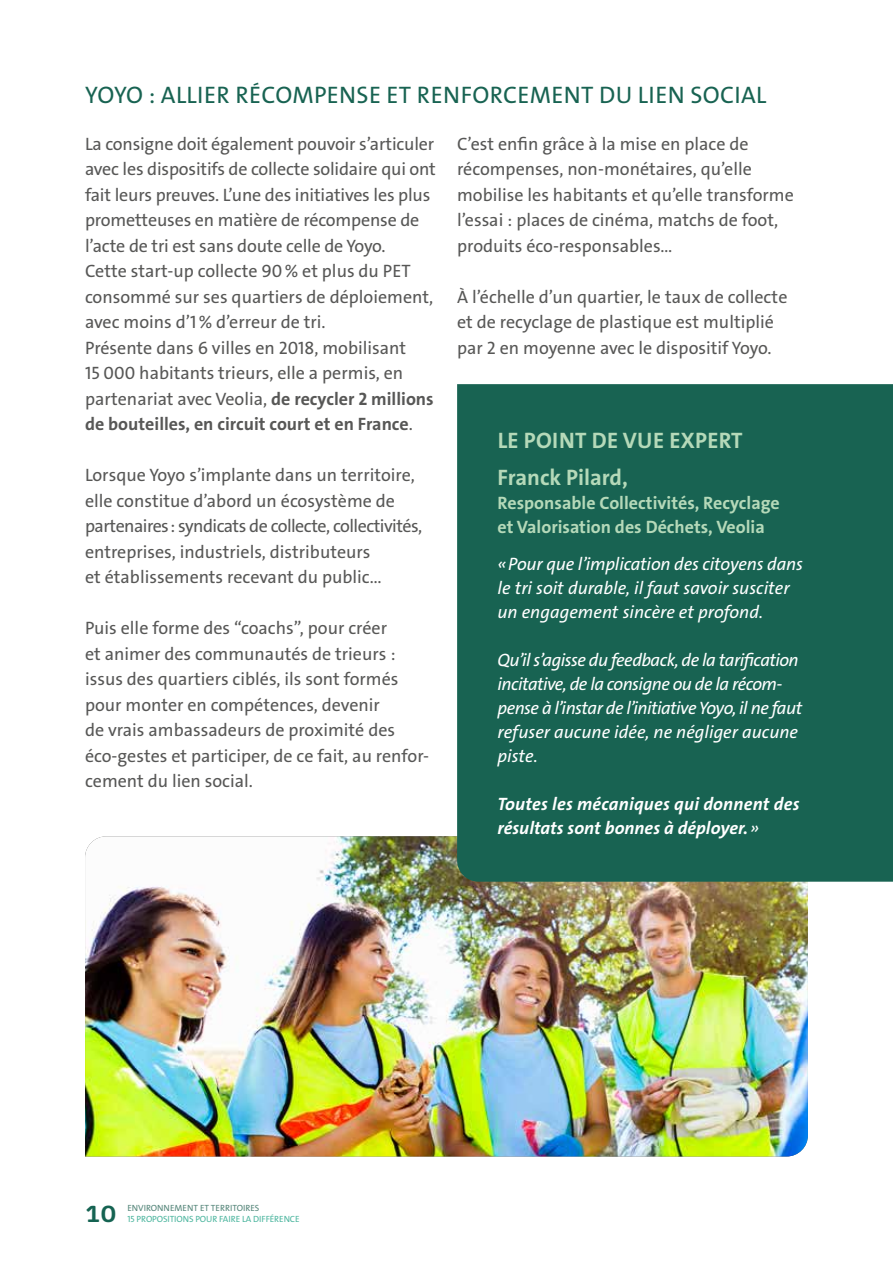
<style>
.page{position:relative;width:893px;height:1263px;background:#fff}
.page>*{position:absolute;margin:0;border:0;box-sizing:border-box;transform-origin:0 0}
.t1{font:24px "The Sans Veolia W5 Pla";letter-spacing:.015em;color:#186352}
.t2{font:22.5px/36.8px "The Sans Veolia W7 Bld";letter-spacing:.005em;color:#b5d9b9}
.t3{font:700 22.5px "FS Rufus";color:#156352}
.t4{font:18px/25.5px "The Sans Veolia W5 Pla";color:#575756}
.t5{font:18px/24px "The Sans Veolia W5 Pla It";letter-spacing:-.03em;color:#fff}
.t6{font:18px/24px "The Sans Veolia W5 Pla It";letter-spacing:-.01em;color:#fff}
.t7{font:18px/24px "The Sans Veolia W7 Bld";color:#b5d9b9}
.t8{font:18px/24px "The Sans Veolia W7 Bld It";letter-spacing:.005em;color:#fff}
.t9{font:18px "The Sans Veolia W7 Bld";color:#575756}
.t10{font:9px "The Sans Veolia W5 Pla";letter-spacing:-.01em;color:#4db69f}
.t11{font:9px "The Sans Veolia W5 Pla";color:#55867a}
.s1{font-family:"The Sans Veolia W7 Bld"}
.s2{font-family:"The Sans Veolia W5 Pla"}
.s3{font-family:"The Sans Veolia W5 Pla It"}
</style>
<div class="page">
<img style="left:85px;top:836px;width:723px;height:320px">
<div style="left:457px;top:384px;width:436px;height:498px;background:#186352"></div>
<h1 class="t1" style="left:85px;top:79px;width:683px">YOYO : ALLIER RÉCOMPENSE ET RENFORCEMENT DU LIEN SOCIAL</h1>
<p class="t4" style="left:85px;top:131px;width:352px">La consigne doit également pouvoir s’articuler avec les dispositifs de collecte solidaire qui ont fait leurs preuves. L’une des initiatives les plus prometteuses en matière de récompense de l’acte de tri est sans doute celle de Yoyo.<br>Cette start-up collecte 90% et plus du PET consommé sur ses quartiers de déploiement, avec moins d’1% d’erreur de tri.<br>Présente dans 6 villes en 2018, mobilisant<br>15 000 habitants trieurs, elle a permis, en partenariat avec Veolia, <span class="s1">de recycler 2 millions</span></p>
<p class="t9" style="left:85px;top:412px;width:329px">de bouteilles, en circuit court et en France<span class="s2">.</span></p>
<p class="t4" style="left:85px;top:462px;width:339px">Lorsque Yoyo s’implante dans un territoire, elle constitue d’abord un écosystème de partenaires: syndicats de collecte, collectivités, entreprises, industriels, distributeurs<br>et établissements recevant du public…</p>
<p class="t4" style="left:85px;top:615px;width:346px">Puis elle forme des “coachs”, pour créer<br>et animer des communautés de trieurs : issus des quartiers ciblés, ils sont formés pour monter en compétences, devenir<br>de vrais ambassadeurs de proximité des éco-gestes et participer, de ce fait, au renfor&shy;cement du lien social.</p>
<p class="t4" style="left:457px;top:131px;width:338px">C’est enfin grâce à la mise en place de récompenses, non-monétaires, qu’elle mobilise les habitants et qu’elle transforme l’essai : places de cinéma, matchs de foot, produits éco-responsables…</p>
<p class="t4" style="left:457px;top:284px;width:332px">À l’échelle d’un quartier, le taux de collecte et de recyclage de plastique est multiplié par 2 en moyenne avec le dispositif Yoyo.</p>
<p class="t2" style="left:497px;top:422px;width:247px">LE POINT DE VUE EXPERT<br>Franck Pilard,</p>
<p class="t7" style="left:497px;top:491px;width:284px">Responsable Collectivités, Recyclage et Valorisation des Déchets, Veolia</p>
<p class="t6" style="left:497px;top:552px;width:307px">«Pour que l’implication des citoyens dans le tri soit durable, il faut savoir susciter un engagement sincère et profond.</p>
<p class="t5" style="left:497px;top:648px;width:306px">Qu’il s’agisse du feedback, de la tarification incitative, de la consigne ou de la récom&shy;pense à l’instar de l’initiative Yoyo, il ne faut refuser aucune idée, ne négliger aucune piste.</p>
<p class="t8" style="left:497px;top:792px;width:304px">Toutes les mécaniques qui donnent des résultats sont bonnes à déployer. <span class="s3">»</span></p>
<p class="t3" style="left:85px;top:1194px;width:33px">10</p>
<p class="t11" style="left:128px;top:1202px;width:133px">ENVIRONNEMENT ET TERRITOIRES</p>
<p class="t10" style="left:128px;top:1213px;width:174px">15 PROPOSITIONS POUR FAIRE LA DIFFÉRENCE</p>
</div>
